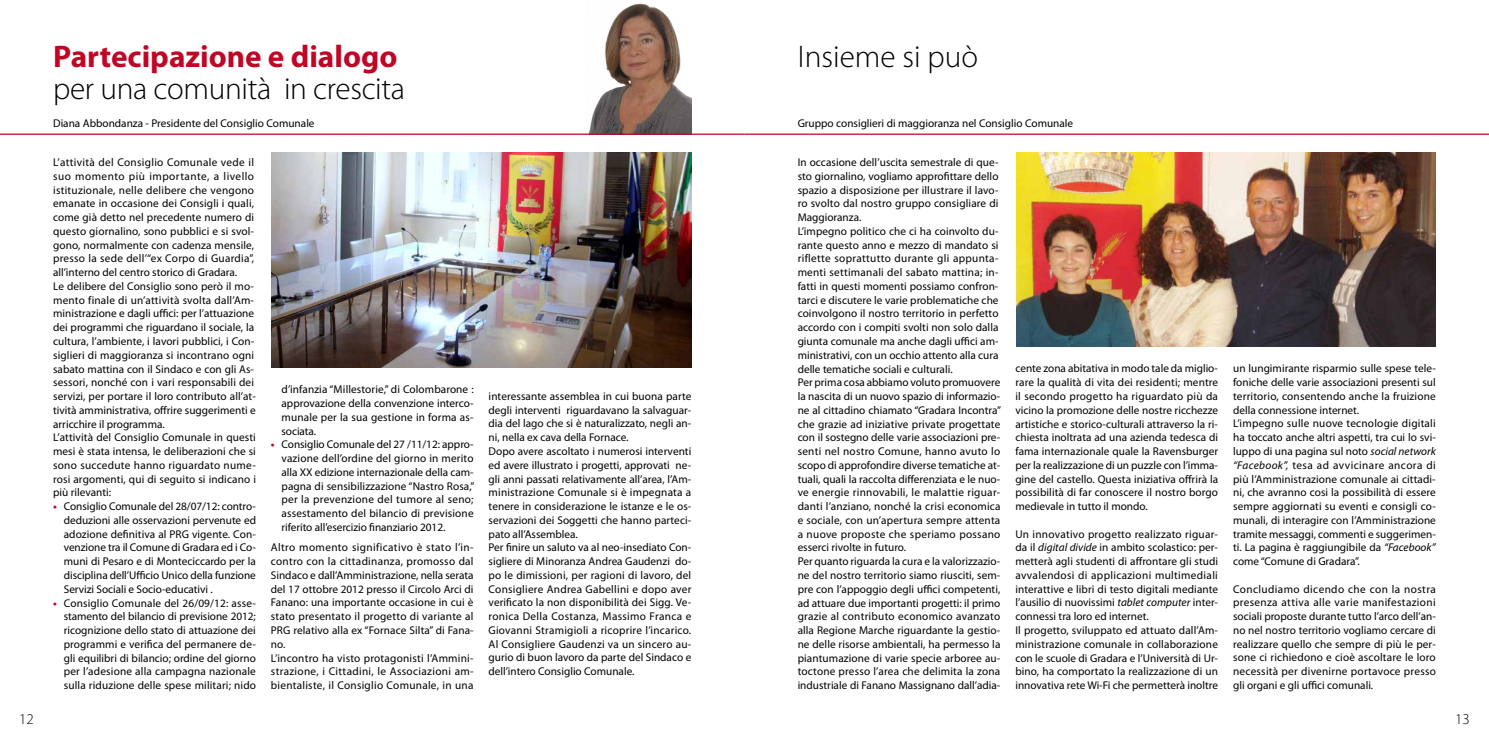
<style>
.page{position:relative;width:1489px;height:745px;background:#fff}
.page>*{position:absolute;margin:0;border:0;box-sizing:border-box;transform-origin:0 0}
.t1{font:300 31.25px "Myriad Pro";letter-spacing:-.01em;color:#000}
.t2{font:700 31.25px "Myriad Pro";color:#c10525}
.t3{font:300 15px "Myriad Pro";color:#000}
.t4{font:11.25px/13.8px "Myriad Pro";letter-spacing:.005em;color:#000}
.s1{font-weight:700;color:#c10525}
.s2{font-style:italic}
</style>
<div class="page">
<img style="left:589px;top:3px;width:102px;height:130px">
<hr style="left:744px;top:133px;width:744px;height:2px;background:#c10525">
<hr style="left:0;top:133px;width:744px;height:2px;background:#c10525">
<img style="left:272px;top:152px;width:419px;height:215px">
<img style="left:1016px;top:152px;width:419px;height:194px">
<h1 class="t2" style="left:53px;top:39px;width:346px">Partecipazione e dialogo</h1>
<h1 class="t1" style="left:53px;top:71px;width:353px">per una comunità in crescita</h1>
<p class="t4" style="left:53px;top:117px;width:263px">Diana Abbondanza - Presidente del Consiglio Comunale</p>
<p class="t4" style="left:53px;top:155px;width:204px">L’attività del Consiglio Comunale vede il suo momento più importante, a livello istituzionale, nelle delibere che vengono emanate in occasione dei Consigli i quali, come già detto nel precedente numero di questo giornalino, sono pubblici e si svol&shy;gono, normalmente con cadenza mensile, presso la sede dell’“ex Corpo di Guardia”, all’interno del centro storico di Gradara.<br>Le delibere del Consiglio sono però il mo&shy;mento finale di un’attività svolta dall’Am&shy;ministrazione e dagli uffici: per l’attuazione dei programmi che riguardano il sociale, la cultura, l’ambiente, i lavori pubblici, i Con&shy;siglieri di maggioranza si incontrano ogni sabato mattina con il Sindaco e con gli As&shy;sessori, nonché con i vari responsabili dei servizi, per portare il loro contributo all’at&shy;tività amministrativa, offrire suggerimenti e arricchire il programma.<br>L’attività del Consiglio Comunale in questi mesi è stata intensa, le deliberazioni che si sono succedute hanno riguardato nume&shy;rosi argomenti, qui di seguito si indicano i più rilevanti:</p>
<p class="t4" style="left:64px;top:499px;width:194px;text-align:justify;text-indent:-11px"><span class="s1">•</span> Consiglio Comunale del 28/07/12: contro&shy;deduzioni alle osservazioni pervenute ed adozione definitiva al PRG vigente. Con&shy;venzione tra il Comune di Gradara ed i Co&shy;muni di Pesaro e di Monteciccardo per la disciplina dell’Ufficio Unico della funzione Servizi Sociali e Socio-educativi .</p>
<p class="t4" style="left:64px;top:595px;width:194px;text-align:justify;text-indent:-11px"><span class="s1">•</span> Consiglio Comunale del 26/09/12: asse&shy;stamento del bilancio di previsione 2012; ricognizione dello stato di attuazione dei programmi e verifica del permanere de&shy;gli equilibri di bilancio; ordine del giorno per l’adesione alla campagna nazionale sulla riduzione delle spese militari; nido</p>
<p class="t4" style="left:281px;top:382px;width:194px;text-align:justify">d’infanzia “Millestorie,” di Colombarone : approvazione della convenzione interco&shy;munale per la sua gestione in forma as&shy;sociata.</p>
<p class="t4" style="left:281px;top:437px;width:194px;text-align:justify;text-indent:-11px"><span class="s1">•</span> Consiglio Comunale del 27 /11/12: appro&shy;vazione dell’ordine del giorno in merito alla XX edizione internazionale della cam&shy;pagna di sensibilizzazione “Nastro Rosa,” per la prevenzione del tumore al seno; assestamento del bilancio di previsione riferito all’esercizio finanziario 2012.</p>
<p class="t4" style="left:271px;top:540px;width:204px">Altro momento significativo è stato l’in&shy;contro con la cittadinanza, promosso dal Sindaco e dall’Amministrazione, nella serata del 17 ottobre 2012 presso il Circolo Arci di Fanano: una importante occasione in cui è stato presentato il progetto di variante al PRG relativo alla ex “Fornace Silta” di Fana&shy;no.<br>L’incontro ha visto protagonisti l’Ammini&shy;strazione, i Cittadini, le Associazioni am&shy;bientaliste, il Consiglio Comunale, in una</p>
<p class="t4" style="left:488px;top:389px;width:204px">interessante assemblea in cui buona parte degli interventi riguardavano la salvaguar&shy;dia del lago che si è naturalizzato, negli an&shy;ni, nella ex cava della Fornace.<br>Dopo avere ascoltato i numerosi interventi ed avere illustrato i progetti, approvati ne&shy;gli anni passati relativamente all’area, l’Am&shy;ministrazione Comunale si è impegnata a tenere in considerazione le istanze e le os&shy;servazioni dei Soggetti che hanno parteci&shy;pato all’Assemblea.<br>Per finire un saluto va al neo-insediato Con&shy;sigliere di Minoranza Andrea Gaudenzi do&shy;po le dimissioni, per ragioni di lavoro, del Consigliere Andrea Gabellini e dopo aver verificato la non disponibilità dei Sigg. Ve&shy;ronica Della Costanza, Massimo Franca e Giovanni Stramigioli a ricoprire l’incarico.<br>Al Consigliere Gaudenzi va un sincero au&shy;gurio di buon lavoro da parte del Sindaco e dell’intero Consiglio Comunale.</p>
<h1 class="t1" style="left:797px;top:40px;width:182px">Insieme si può</h1>
<p class="t4" style="left:797px;top:117px;width:277px">Gruppo consiglieri di maggioranza nel Consiglio Comunale</p>
<p class="t4" style="left:797px;top:155px;width:205px">In occasione dell’uscita semestrale di que&shy;sto giornalino, vogliamo approfittare dello spazio a disposizione per illustrare il lavo&shy;ro svolto dal nostro gruppo consigliare di Maggioranza.<br>L’impegno politico che ci ha coinvolto du&shy;rante questo anno e mezzo di mandato si riflette soprattutto durante gli appunta&shy;menti settimanali del sabato mattina; in&shy;fatti in questi momenti possiamo confron&shy;tarci e discutere le varie problematiche che coinvolgono il nostro territorio in perfetto accordo con i compiti svolti non solo dalla giunta comunale ma anche dagli uffici am&shy;ministrativi, con un occhio attento alla cura delle tematiche sociali e culturali.<br>Per prima cosa abbiamo voluto promuovere la nascita di un nuovo spazio di informazio&shy;ne al cittadino chiamato “Gradara Incontra” che grazie ad iniziative private progettate con il sostegno delle varie associazioni pre&shy;senti nel nostro Comune, hanno avuto lo scopo di approfondire diverse tematiche at&shy;tuali, quali la raccolta differenziata e le nuo&shy;ve energie rinnovabili, le malattie riguar&shy;danti l’anziano, nonché la crisi economica e sociale, con un’apertura sempre attenta a nuove proposte che speriamo possano esserci rivolte in futuro.<br>Per quanto riguarda la cura e la valorizzazio&shy;ne del nostro territorio siamo riusciti, sem&shy;pre con l’appoggio degli uffici competenti, ad attuare due importanti progetti: il primo grazie al contributo economico avanzato alla Regione Marche riguardante la gestio&shy;ne delle risorse ambientali, ha permesso la piantumazione di varie specie arboree au&shy;toctone presso l’area che delimita la zona industriale di Fanano Massignano dall’adia-</p>
<p class="t4" style="left:1015px;top:362px;width:204px;text-align:justify">cente zona abitativa in modo tale da miglio&shy;rare la qualità di vita dei residenti; mentre il secondo progetto ha riguardato più da vicino la promozione delle nostre ricchezze artistiche e storico-culturali attraverso la ri&shy;chiesta inoltrata ad una azienda tedesca di fama internazionale quale la Ravensburger per la realizzazione di un puzzle con l’imma&shy;gine del castello. Questa iniziativa offrirà la possibilità di far conoscere il nostro borgo medievale in tutto il mondo.</p>
<p class="t4" style="left:1015px;top:527px;width:204px">Un innovativo progetto realizzato riguar&shy;da il <span class="s2">digital divide</span> in ambito scolastico: per&shy;metterà agli studenti di affrontare gli studi avvalendosi di applicazioni multimediali interattive e libri di testo digitali mediante l’ausilio di nuovissimi <span class="s2">tablet computer</span> inter&shy;connessi tra loro ed internet.<br>Il progetto, sviluppato ed attuato dall’Am&shy;ministrazione comunale in collaborazione con le scuole di Gradara e l’Università di Ur&shy;bino, ha comportato la realizzazione di un innovativa rete Wi-Fi che permetterà inoltre</p>
<p class="t4" style="left:1232px;top:362px;width:204px">un lungimirante risparmio sulle spese tele&shy;foniche delle varie associazioni presenti sul territorio, consentendo anche la fruizione della connessione internet.<br>L’impegno sulle nuove tecnologie digitali ha toccato anche altri aspetti, tra cui lo svi&shy;luppo di una pagina sul noto <span class="s2">social network “Facebook”,</span> tesa ad avvicinare ancora di più l’Amministrazione comunale ai cittadi&shy;ni, che avranno cosi la possibilità di essere sempre aggiornati su eventi e consigli co&shy;munali, di interagire con l’Amministrazione tramite messaggi, commenti e suggerimen&shy;ti. La pagina è raggiungibile da <span class="s2">“Facebook” </span>come “Comune di Gradara”.</p>
<p class="t4" style="left:1232px;top:581px;width:204px;text-align:justify">Concludiamo dicendo che con la nostra presenza attiva alle varie manifestazioni sociali proposte durante tutto l’arco dell’an&shy;no nel nostro territorio vogliamo cercare di realizzare quello che sempre di più le per&shy;sone ci richiedono e cioè ascoltare le loro necessità per divenirne portavoce presso gli organi e gli uffici comunali.</p>
<h2 class="t3" style="left:19px;top:710px;width:16px">12</h2>
<h2 class="t3" style="left:1454px;top:710px;width:16px">13</h2>
</div>
